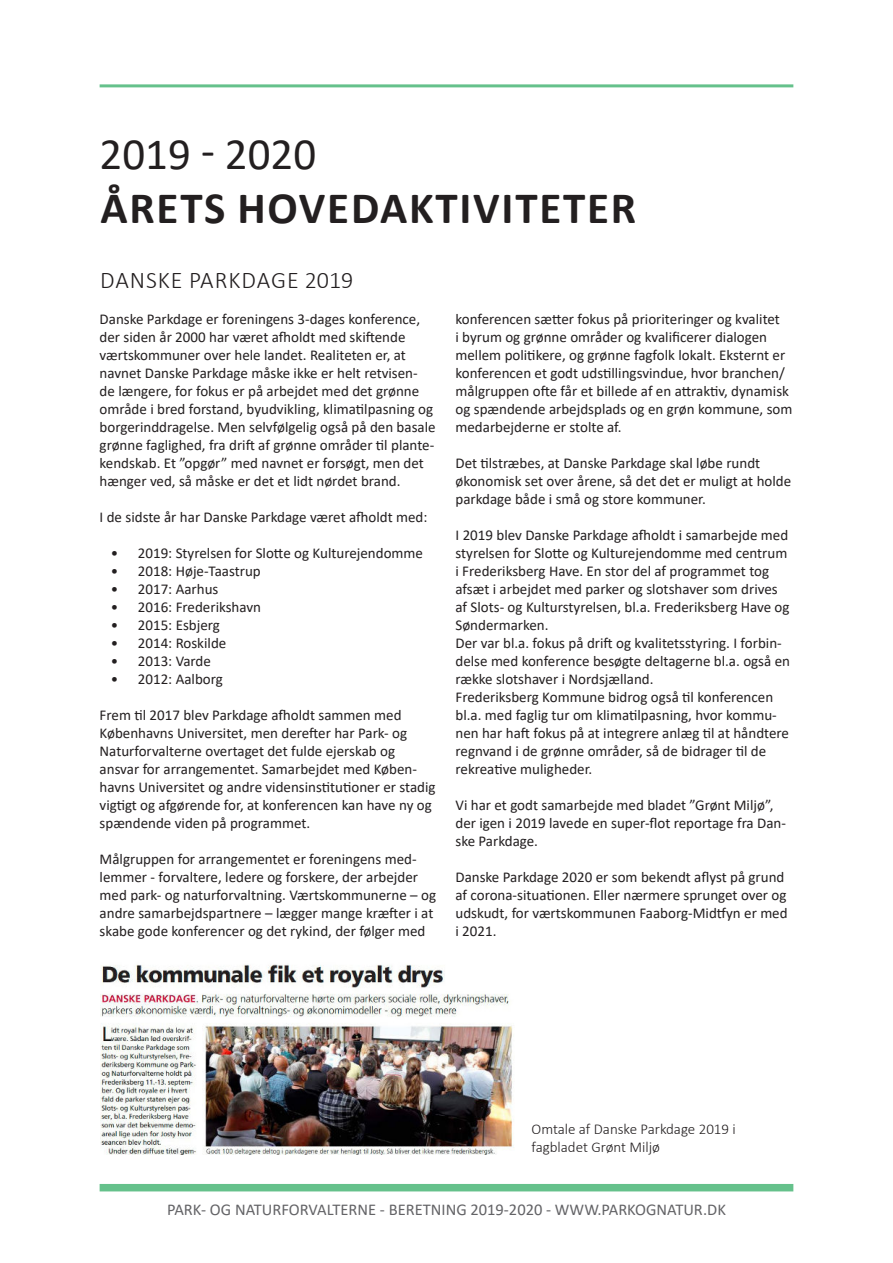
<style>
.page{position:relative;width:893px;height:1263px;background:#fff}
.page>*{position:absolute;margin:0;border:0;box-sizing:border-box;transform-origin:0 0}
.t1{font:700 45px "Calibri";letter-spacing:.04em;color:#231f20}
.t2{font:45px "Calibri";color:#231f20}
.t3{font:300 24px "Calibri";letter-spacing:.04em;color:#231f20}
.t4{font:16.5px "Calibri";color:#636366}
.t5{font:15px/18px "Calibri";color:#231f20}
.t6{font:300 15px/18px "Calibri";color:#231f20}
</style>
<div class="page">
<hr style="left:100px;top:84px;width:693px;height:3px;background:#65c18b">
<div style="left:100px;top:1184px;width:693px;height:7px;background:#65c18b"></div>
<img style="left:100px;top:964px;width:413px;height:190px">
<h1 class="t2" style="left:100px;top:123px;width:218px">2019 - 2020</h1>
<h1 class="t1" style="left:100px;top:181px;width:537px">ÅRETS HOVEDAKTIVITETER</h1>
<h2 class="t3" style="left:100px;top:271px;width:255px">DANSKE PARKDAGE 2019</h2>
<p class="t5" style="left:100px;top:310px;width:338px">Danske Parkdage er foreningens 3-dages konference, der siden år 2000 har været afholdt med skiftende værtskommuner over hele landet. Realiteten er, at navnet Danske Parkdage måske ikke er helt retvisen&shy;de længere, for fokus er på arbejdet med det grønne område i bred forstand, byudvikling, klimatilpasning og borgerinddragelse. Men selvfølgelig også på den basale grønne faglighed, fra drift af grønne områder til plante&shy;kendskab. Et ”opgør” med navnet er forsøgt, men det hænger ved, så måske er det et lidt nørdet brand.</p>
<p class="t5" style="left:100px;top:508px;width:329px">I de sidste år har Danske Parkdage været afholdt med:</p>
<p class="t5" style="left:111px;top:545px;width:314px">• 2019: Styrelsen for Slotte og Kulturejendomme</p>
<p class="t5" style="left:111px;top:563px;width:151px">• 2018: Høje-Taastrup</p>
<p class="t5" style="left:111px;top:581px;width:109px">• 2017: Aarhus</p>
<p class="t5" style="left:111px;top:599px;width:152px">• 2016: Frederikshavn</p>
<p class="t5" style="left:111px;top:617px;width:111px">• 2015: Esbjerg</p>
<p class="t5" style="left:111px;top:635px;width:117px">• 2014: Roskilde</p>
<p class="t5" style="left:111px;top:653px;width:102px">• 2013: Varde</p>
<p class="t5" style="left:111px;top:671px;width:114px">• 2012: Aalborg</p>
<p class="t5" style="left:100px;top:706px;width:337px">Frem til 2017 blev Parkdage afholdt sammen med Københavns Universitet, men derefter har Park- og Naturforvalterne overtaget det fulde ejerskab og ansvar for arrangementet. Samarbejdet med Køben&shy;havns Universitet og andre vidensinstitutioner er stadig vigtigt og afgørende for, at konferencen kan have ny og spændende viden på programmet.</p>
<p class="t5" style="left:100px;top:850px;width:338px">Målgruppen for arrangementet er foreningens med&shy;lemmer - forvaltere, ledere og forskere, der arbejder med park- og naturforvaltning. Værtskommunerne – og andre samarbejdspartnere – lægger mange kræfter i at skabe gode konferencer og det rykind, der følger med</p>
<p class="t5" style="left:455px;top:310px;width:338px">konferencen sætter fokus på prioriteringer og kvalitet<br>i byrum og grønne områder og kvalificerer dialogen mellem politikere, og grønne fagfolk lokalt. Eksternt er konferencen et godt udstillingsvindue, hvor branchen/ målgruppen ofte får et billede af en attraktiv, dynamisk og spændende arbejdsplads og en grøn kommune, som medarbejderne er stolte af.</p>
<p class="t5" style="left:455px;top:454px;width:337px">Det tilstræbes, at Danske Parkdage skal løbe rundt økonomisk set over årene, så det det er muligt at holde parkdage både i små og store kommuner.</p>
<p class="t5" style="left:455px;top:526px;width:336px">I 2019 blev Danske Parkdage afholdt i samarbejde med styrelsen for Slotte og Kulturejendomme med centrum i Frederiksberg Have. En stor del af programmet tog afsæt i arbejdet med parker og slotshaver som drives af Slots- og Kulturstyrelsen, bl.a. Frederiksberg Have og Søndermarken.<br>Der var bl.a. fokus på drift og kvalitetsstyring. I forbin&shy;delse med konference besøgte deltagerne bl.a. også en række slotshaver i Nordsjælland.<br>Frederiksberg Kommune bidrog også til konferencen bl.a. med faglig tur om klimatilpasning, hvor kommu&shy;nen har haft fokus på at integrere anlæg til at håndtere regnvand i de grønne områder, så de bidrager til de rekreative muligheder.</p>
<p class="t5" style="left:455px;top:796px;width:332px">Vi har et godt samarbejde med bladet ”Grønt Miljø”, der igen i 2019 lavede en super-flot reportage fra Dan&shy;ske Parkdage.</p>
<p class="t5" style="left:455px;top:868px;width:334px">Danske Parkdage 2020 er som bekendt aflyst på grund af corona-situationen. Eller nærmere sprunget over og udskudt, for værtskommunen Faaborg-Midtfyn er med i 2021.</p>
<p class="t6" style="left:531px;top:1121px;width:206px">Omtale af Danske Parkdage 2019 i fagbladet Grønt Miljø</p>
<p class="t4" style="left:167px;top:1200px;width:560px">PARK- OG NATURFORVALTERNE - BERETNING 2019-2020 - WWW.PARKOGNATUR.DK</p>
</div>
